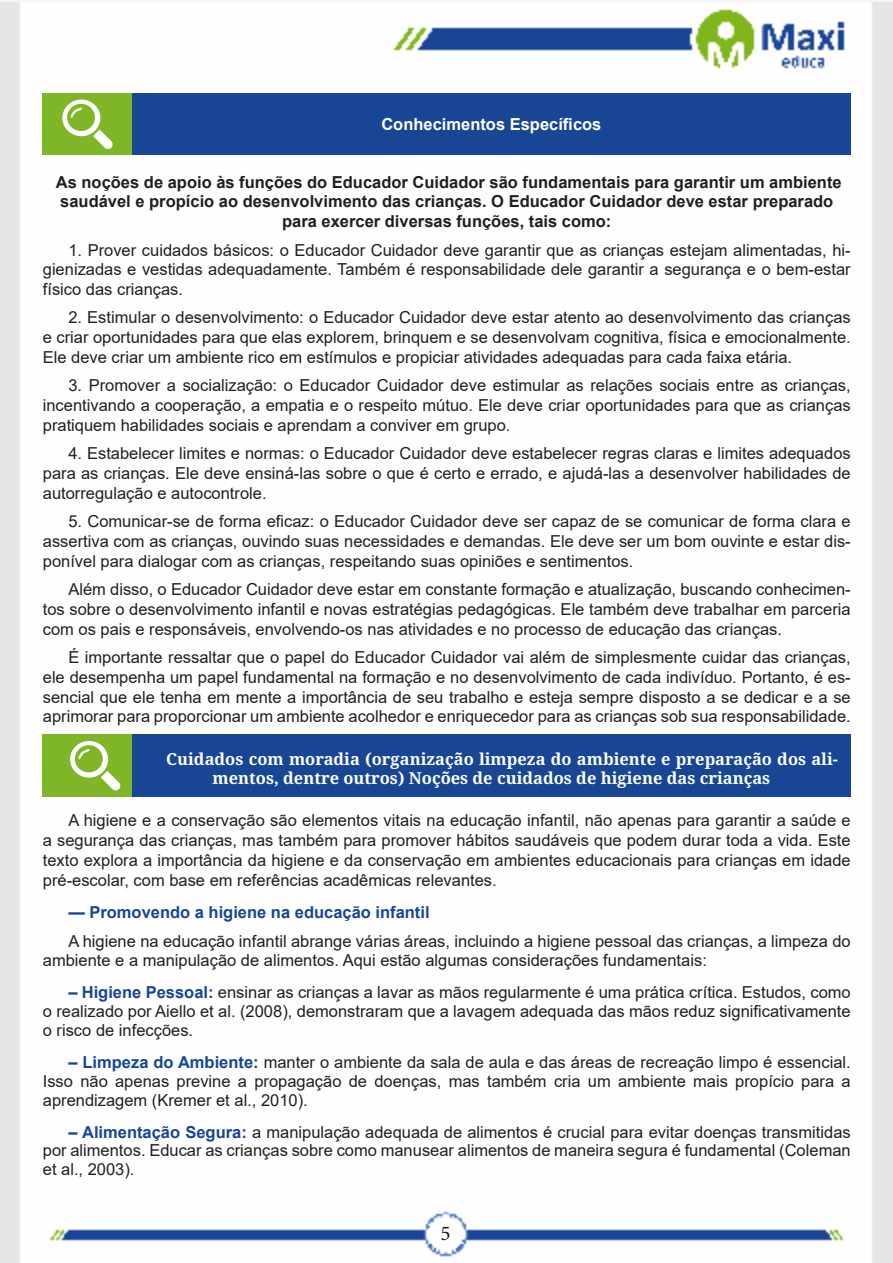
<style>
.page{position:relative;width:893px;height:1263px;background:#fff}
.page>*{position:absolute;margin:0;border:0;box-sizing:border-box;transform-origin:0 0}
.t1{font:21px "Minion Pro";color:#231f20}
.TEXTO_BASE{font:16.5px/19.8px "Arial";color:#231f20;text-align:justify}
.List_Paragraph{font:16.5px/19px "Arial";color:#231f20;text-align:justify}
.Entrelinhas_Automáticos{font:700 16.5px/19.8px "Arial";color:#231f20;text-align:center}
.Titulo{font:700 16.5px/19.8px "Noto Serif";color:#fff}
.t2{font:700 16.5px "Arial";color:#184695}
.Titulo_de_Caixa{font:700 16.5px "Arial";color:#fff}
.s1{font-weight:700;color:#184695}
</style>
<div class="page">
<img style="left:0;top:0;width:893px;height:1263px">
<div style="left:43px;top:94px;width:89px;height:61px;background:#7fb628"></div>
<div style="left:132px;top:94px;width:719px;height:61px;background:#184695"></div>
<svg style="left:62px;top:100px;width:51px;height:49px"></svg>
<div style="left:43px;top:734px;width:89px;height:63px;background:#7fb628"></div>
<div style="left:132px;top:734px;width:719px;height:63px;background:#184695"></div>
<svg style="left:70px;top:741px;width:51px;height:50px"></svg>
<p class="Titulo_de_Caixa" style="left:381px;top:113px;width:222px">Conhecimentos Específicos</p>
<p class="Entrelinhas_Automáticos" style="left:56px;top:172px;width:787px">As noções de apoio às funções do Educador Cuidador são fundamentais para garantir um ambiente saudável e propício ao desenvolvimento das crianças. O Educador Cuidador deve estar preparado para exercer diversas funções, tais como:</p>
<p class="TEXTO_BASE" style="left:43px;top:240px;width:809px;text-indent:26px">1. Prover cuidados básicos: o Educador Cuidador deve garantir que as crianças estejam alimentadas, hi&shy;gienizadas e vestidas adequadamente. Também é responsabilidade dele garantir a segurança e o bem-estar físico das crianças.</p>
<p class="TEXTO_BASE" style="left:43px;top:308px;width:809px;text-indent:26px">2. Estimular o desenvolvimento: o Educador Cuidador deve estar atento ao desenvolvimento das crianças e criar oportunidades para que elas explorem, brinquem e se desenvolvam cognitiva, física e emocionalmente.<br>Ele deve criar um ambiente rico em estímulos e propiciar atividades adequadas para cada faixa etária.</p>
<p class="TEXTO_BASE" style="left:43px;top:376px;width:809px;text-indent:26px">3. Promover a socialização: o Educador Cuidador deve estimular as relações sociais entre as crianças, incentivando a cooperação, a empatia e o respeito mútuo. Ele deve criar oportunidades para que as crianças pratiquem habilidades sociais e aprendam a conviver em grupo.</p>
<p class="TEXTO_BASE" style="left:43px;top:443px;width:809px;text-indent:26px">4. Estabelecer limites e normas: o Educador Cuidador deve estabelecer regras claras e limites adequados para as crianças. Ele deve ensiná-las sobre o que é certo e errado, e ajudá-las a desenvolver habilidades de autorregulação e autocontrole.</p>
<p class="TEXTO_BASE" style="left:43px;top:511px;width:809px;text-indent:26px">5. Comunicar-se de forma eficaz: o Educador Cuidador deve ser capaz de se comunicar de forma clara e assertiva com as crianças, ouvindo suas necessidades e demandas. Ele deve ser um bom ouvinte e estar dis&shy;ponível para dialogar com as crianças, respeitando suas opiniões e sentimentos.</p>
<p class="TEXTO_BASE" style="left:43px;top:579px;width:809px;text-indent:26px">Além disso, o Educador Cuidador deve estar em constante formação e atualização, buscando conhecimen&shy;tos sobre o desenvolvimento infantil e novas estratégias pedagógicas. Ele também deve trabalhar em parceria com os pais e responsáveis, envolvendo-os nas atividades e no processo de educação das crianças.</p>
<p class="TEXTO_BASE" style="left:43px;top:647px;width:809px;text-indent:26px">É importante ressaltar que o papel do Educador Cuidador vai além de simplesmente cuidar das crianças, ele desempenha um papel fundamental na formação e no desenvolvimento de cada indivíduo. Portanto, é es&shy;sencial que ele tenha em mente a importância de seu trabalho e esteja sempre disposto a se dedicar e a se aprimorar para proporcionar um ambiente acolhedor e enriquecedor para as crianças sob sua responsabilidade.</p>
<p class="Titulo" style="left:213px;top:749px;width:627px;text-indent:-46px">Cuidados com moradia (organização limpeza do ambiente e preparação dos ali&shy;mentos, dentre outros) Noções de cuidados de higiene das crianças</p>
<p class="TEXTO_BASE" style="left:43px;top:810px;width:809px;text-indent:26px">A higiene e a conservação são elementos vitais na educação infantil, não apenas para garantir a saúde e a segurança das crianças, mas também para promover hábitos saudáveis que podem durar toda a vida. Este texto explora a importância da higiene e da conservação em ambientes educacionais para crianças em idade pré-escolar, com base em referências acadêmicas relevantes.</p>
<p class="t2" style="left:68px;top:901px;width:363px">— Promovendo a higiene na educação infantil</p>
<p class="TEXTO_BASE" style="left:43px;top:931px;width:809px;text-indent:26px">A higiene na educação infantil abrange várias áreas, incluindo a higiene pessoal das crianças, a limpeza do ambiente e a manipulação de alimentos. Aqui estão algumas considerações fundamentais:</p>
<p class="List_Paragraph" style="left:43px;top:983px;width:809px;text-indent:26px"><span class="s1">– Higiene Pessoal:</span> ensinar as crianças a lavar as mãos regularmente é uma prática crítica. Estudos, como o realizado por Aiello et al. (2008), demonstraram que a lavagem adequada das mãos reduz significativamente o risco de infecções.</p>
<p class="List_Paragraph" style="left:43px;top:1052px;width:809px;text-indent:26px"><span class="s1">– Limpeza do Ambiente:</span> manter o ambiente da sala de aula e das áreas de recreação limpo é essencial.<br>Isso não apenas previne a propagação de doenças, mas também cria um ambiente mais propício para a aprendizagem (Kremer et al., 2010).</p>
<p class="List_Paragraph" style="left:43px;top:1122px;width:809px;text-indent:26px"><span class="s1">– Alimentação Segura:</span> a manipulação adequada de alimentos é crucial para evitar doenças transmitidas por alimentos. Educar as crianças sobre como manusear alimentos de maneira segura é fundamental (Coleman et al., 2003).</p>
<p class="t1" style="left:440px;top:1219px;width:12px">5</p>
</div>
